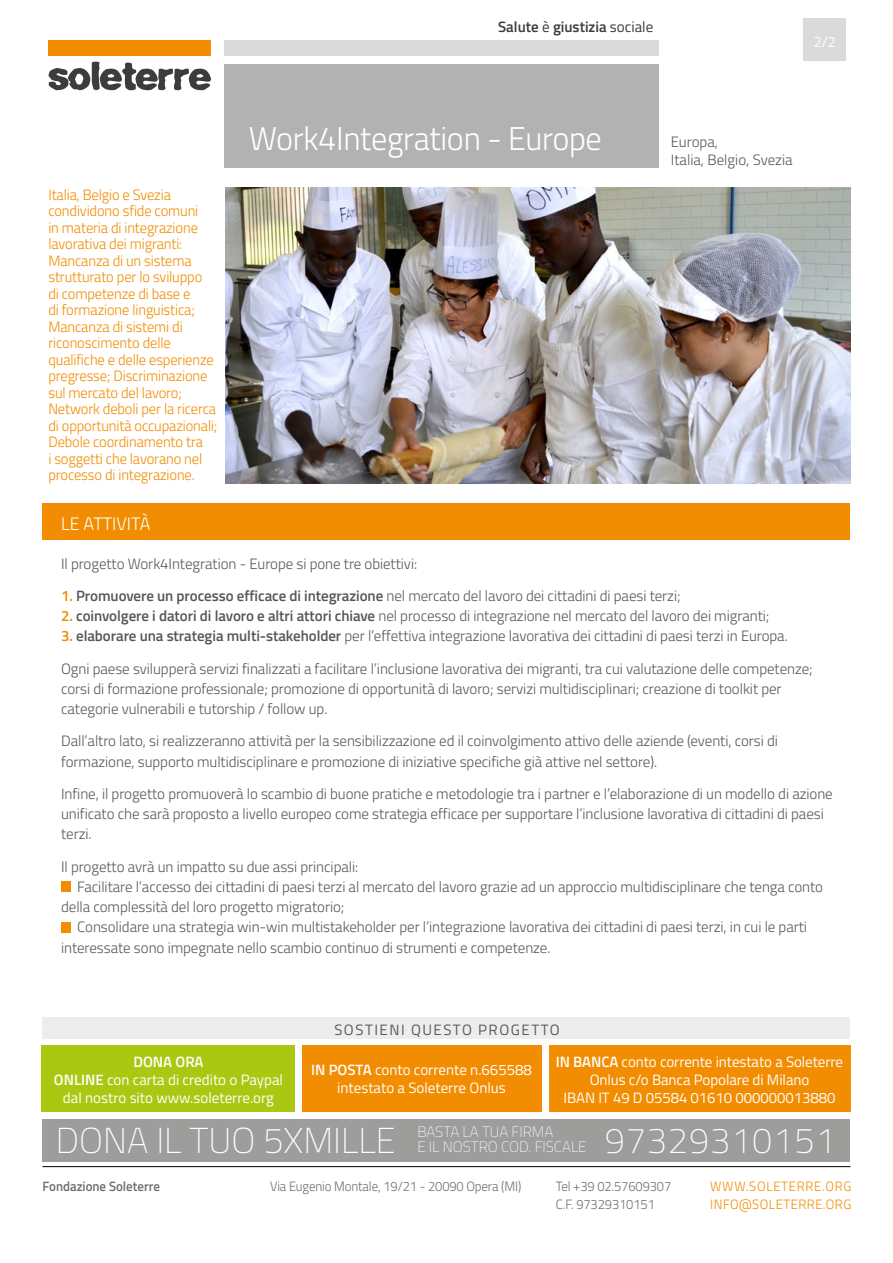
<style>
.page{position:relative;width:893px;height:1263px;background:#fff}
.page>*{position:absolute;margin:0;border:0;box-sizing:border-box;transform-origin:0 0}
.t1{font:100 36px "Titillium Web";color:#fff}
.t2{font:100 36px "Titillium Web";letter-spacing:.025em;color:#fff}
.t3{font:300 33px "Titillium Web";letter-spacing:-.01em;color:#fff}
.t4{font:300 18px "Titillium Web";color:#fff}
.t5{font:300 15px/20.2px "Titillium Web";letter-spacing:-.005em;color:#575756}
.t6{font:300 15px/16.5px "Titillium Web";letter-spacing:-.01em;color:#f28c00}
.t7{font:15px/18px "Titillium Web";letter-spacing:-.005em;color:#fff;text-align:center}
.t8{font:100 15px/15px "Titillium Web";color:#fff}
.t9{font:600 15px "Titillium Web";color:#3c3c3b}
.t10{font:15px "Titillium Web";letter-spacing:.1em;color:#5a5a59}
.t11{font:300 13.5px/18px "Titillium Web";letter-spacing:-.01em;color:#706f6f;scale:.96 1}
.t12{font:300 13.5px/18px "Titillium Web";letter-spacing:.04em;color:#f28c00;scale:.96 1}
.t13{font:600 13.5px "Titillium Web";color:#706f6f;scale:.96 1}
.s1{font-weight:400}
.s2{font-weight:600;color:#f28c00}
.s3{font-weight:600}
</style>
<div class="page">
<div style="left:225px;top:64px;width:434px;height:104px;background:#b3b2b2"></div>
<div style="left:225px;top:40px;width:434px;height:16px;background:#dadada"></div>
<div style="left:48px;top:40px;width:163px;height:16px;background:#f28c00"></div>
<svg style="left:48px;top:62px;width:163px;height:28px"></svg>
<div style="left:803px;top:18px;width:43px;height:43px;background:#dadada"></div>
<div style="left:43px;top:504px;width:807px;height:36px;background:#f28c00"></div>
<div style="left:61px;top:881px;width:10px;height:11px;background:#f28c00"></div>
<div style="left:61px;top:922px;width:10px;height:10px;background:#f28c00"></div>
<img style="left:225px;top:188px;width:625px;height:296px">
<hr style="left:43px;top:1166px;width:807px;height:1px;background:#000">
<div style="left:43px;top:1018px;width:807px;height:21px;background:#ededed"></div>
<div style="left:43px;top:1119px;width:807px;height:42px;background:#9d9d9c"></div>
<div style="left:302px;top:1045px;width:239px;height:66px;background:#f28c00"></div>
<div style="left:549px;top:1045px;width:301px;height:66px;background:#f28c00"></div>
<div style="left:41px;top:1045px;width:253px;height:66px;background:#aac811"></div>
<p class="t6" style="left:48px;top:185px;width:171px">Italia, Belgio e Svezia condividono sfide comuni<br>in materia di integrazione lavorativa dei migranti:<br>Mancanza di un sistema strutturato per lo sviluppo<br>di competenze di base e<br>di formazione linguistica;<br>Mancanza di sistemi di riconoscimento delle qualifiche e delle esperienze pregresse; Discriminazione sul mercato del lavoro;<br>Network deboli per la ricerca di opportunità occupazionali;<br>Debole coordinamento tra<br>i soggetti che lavorano nel processo di integrazione.</p>
<p class="t9" style="left:498px;top:16px;width:157px">Salute <span class="s1">è</span> giustizia <span class="s1">sociale</span></p>
<p class="t7" style="left:814px;top:32px;width:23px">2/2</p>
<h2 class="t3" style="left:249px;top:114px;width:355px">Work4Integration - Europe</h2>
<p class="t5" style="left:671px;top:132px;width:123px;line-height:18px">Europa,<br>Italia, Belgio, Svezia</p>
<p class="t4" style="left:61px;top:511px;width:91px">LE ATTIVITÀ</p>
<p class="t5" style="left:61px;top:552px;width:358px">Il progetto Work4Integration - Europe si pone tre obiettivi:</p>
<p class="t5" style="left:61px;top:585px;width:621px"><span class="s2">1.</span> <span class="s3">Promuovere un processo efficace di integrazione</span> nel mercato del lavoro dei cittadini di paesi terzi;</p>
<p class="t5" style="left:61px;top:605px;width:710px"><span class="s2">2.</span> <span class="s3">coinvolgere i datori di lavoro e altri attori chiave</span> nel processo di integrazione nel mercato del lavoro dei migranti;</p>
<p class="t5" style="left:61px;top:619px;width:753px;line-height:32.2px"><span class="s2">3.</span> <span class="s3">elaborare una strategia multi-stakeholder</span> per l’effettiva integrazione lavorativa dei cittadini di paesi terzi in Europa.<br>Ogni paese svilupperà servizi finalizzati a facilitare l’inclusione lavorativa dei migranti, tra cui valutazione delle competenze;</p>
<p class="t5" style="left:61px;top:678px;width:722px">corsi di formazione professionale; promozione di opportunità di lavoro; servizi multidisciplinari; creazione di toolkit per categorie vulnerabili e tutorship / follow up.</p>
<p class="t5" style="left:61px;top:730px;width:718px">Dall’altro lato, si realizzeranno attività per la sensibilizzazione ed il coinvolgimento attivo delle aziende (eventi, corsi di formazione, supporto multidisciplinare e promozione di iniziative specifiche già attive nel settore).</p>
<p class="t5" style="left:61px;top:783px;width:773px">Infine, il progetto promuoverà lo scambio di buone pratiche e metodologie tra i partner e l’elaborazione di un modello di azione unificato che sarà proposto a livello europeo come strategia efficace per supportare l’inclusione lavorativa di cittadini di paesi terzi.</p>
<p class="t5" style="left:61px;top:855px;width:299px">Il progetto avrà un impatto su due assi principali:</p>
<p class="t5" style="left:77px;top:876px;width:747px">Facilitare l’accesso dei cittadini di paesi terzi al mercato del lavoro grazie ad un approccio multidisciplinare che tenga conto</p>
<p class="t5" style="left:61px;top:896px;width:285px">della complessità del loro progetto migratorio;</p>
<p class="t5" style="left:77px;top:916px;width:731px">Consolidare una strategia win-win multistakeholder per l’integrazione lavorativa dei cittadini di paesi terzi, in cui le parti</p>
<p class="t5" style="left:61px;top:936px;width:491px">interessate sono impegnate nello scambio continuo di strumenti e competenze.</p>
<p class="t10" style="left:334px;top:1018px;width:227px">SOSTIENI QUESTO PROGETTO</p>
<p class="t7" style="left:311px;top:1059px;width:222px"><span class="s3">IN POSTA</span> conto corrente n.665588 intestato a Soleterre Onlus</p>
<h1 class="t1" style="left:56px;top:1114px;width:341px">DONA IL TUO 5XMILLE</h1>
<h1 class="t2" style="left:605px;top:1114px;width:232px">97329310151</h1>
<p class="t7" style="left:556px;top:1052px;width:289px"><span class="s3">IN BANCA</span> conto corrente intestato a Soleterre<br>Onlus c/o Banca Popolare di Milano<br>IBAN IT 49 D 05584 01610 000000013880</p>
<p class="t7" style="left:54px;top:1052px;width:231px"><span class="s3">DONA ORA<br>ONLINE</span> con carta di credito o Paypal dal nostro sito www.soleterre.org</p>
<p class="t8" style="left:417px;top:1124px;width:171px">BASTA LA TUA FIRMA<br>E IL NOSTRO COD. FISCALE</p>
<p class="t11" style="left:270px;top:1177px;width:263px">Via Eugenio Montale, 19/21 - 20090 Opera (MI)</p>
<p class="t11" style="left:556px;top:1177px;width:122px">Tel +39 02.57609307<br>C.F. 97329310151</p>
<p class="t13" style="left:43px;top:1176px;width:124px">Fondazione Soleterre</p>
<p class="t12" style="left:710px;top:1177px;width:149px">WWW.SOLETERRE.ORG<br>INFO@SOLETERRE.ORG</p>
</div>
